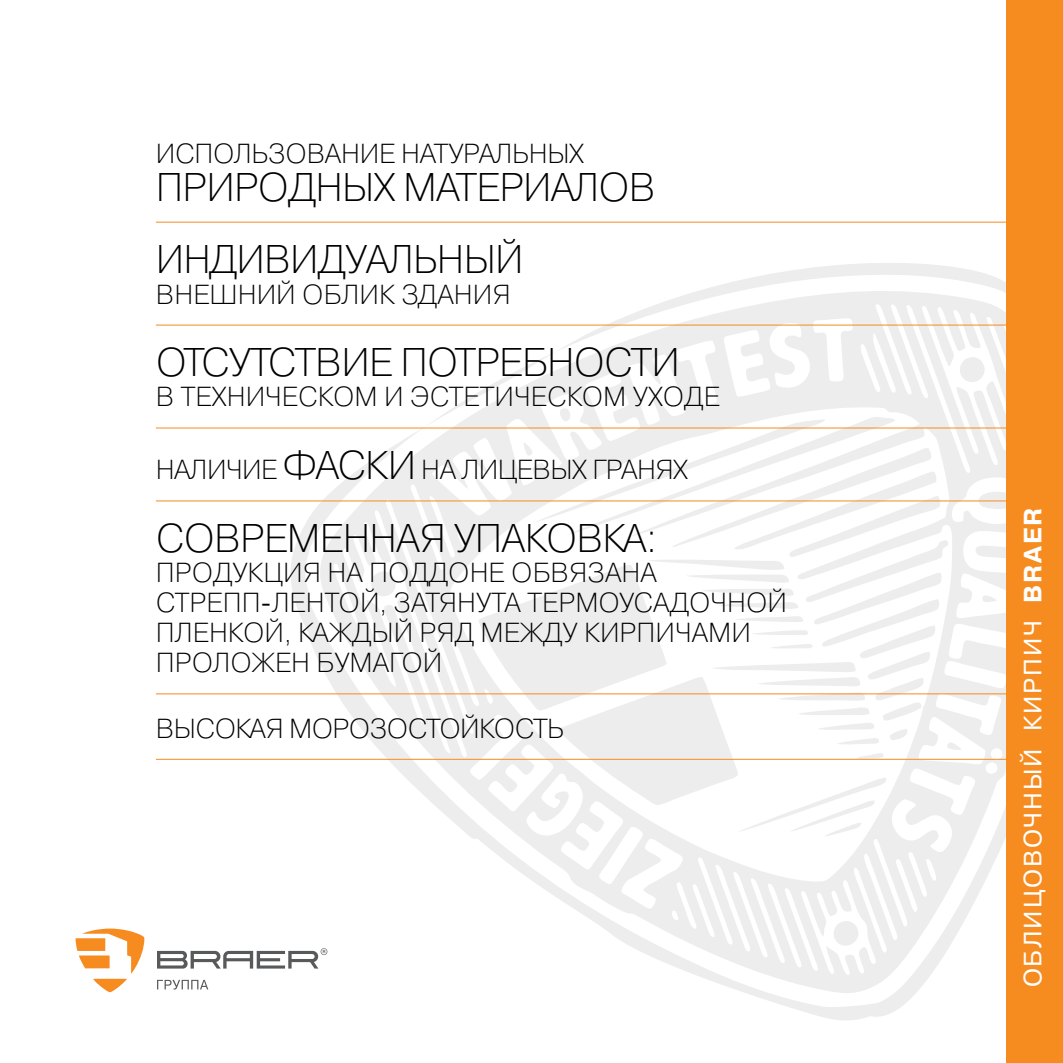
<style>
.page{position:relative;width:1063px;height:1063px;background:#fff}
.page>*{position:absolute;margin:0;border:0;box-sizing:border-box;transform-origin:0 0}
.t1{font:40px/73px "Pragmatica Light C";letter-spacing:-.02em;color:#000}
.t2{font:27.5px/30px "Pragmatica Light C";color:#000}
.t3{font:27.5px "Pragmatica Light C";letter-spacing:-.02em;color:#000}
.t4{font:25px "Pragmatica PT";letter-spacing:.075em;color:#fff}
.s1{font-size:40px}
.s2{font-weight:700}
</style>
<div class="page">
<svg style="left:289px;top:263px;width:717px;height:757px"></svg>
<hr style="left:156px;top:222px;width:857px;height:1px;background:#f68b1f">
<hr style="left:156px;top:325px;width:857px;height:1px;background:#f68b1f">
<hr style="left:156px;top:428px;width:857px;height:1px;background:#f68b1f">
<hr style="left:156px;top:501px;width:857px;height:1px;background:#f68b1f">
<hr style="left:156px;top:693px;width:857px;height:1px;background:#f68b1f">
<hr style="left:156px;top:759px;width:857px;height:1px;background:#f68b1f">
<svg style="left:76px;top:929px;width:68px;height:63px"></svg>
<svg style="left:157px;top:948px;width:170px;height:21px"></svg>
<svg style="left:157px;top:980px;width:51px;height:10px"></svg>
<div style="left:1006px;top:0;width:57px;height:1063px;background:#f68b1f"></div>
<p class="t2" style="left:156px;top:139px;width:430px">ИСПОЛЬЗОВАНИЕ НАТУРАЛЬНЫХ</p>
<h1 class="t1" style="left:156px;top:151px;width:501px">ПРИРОДНЫХ МАТЕРИАЛОВ<br>ИНДИВИДУАЛЬНЫЙ</h1>
<p class="t2" style="left:156px;top:279px;width:356px">ВНЕШНИЙ ОБЛИК ЗДАНИЯ</p>
<h1 class="t1" style="left:156px;top:326px;width:526px">ОТСУТСТВИЕ ПОТРЕБНОСТИ</h1>
<p class="t2" style="left:156px;top:382px;width:566px">В ТЕХНИЧЕСКОМ И ЭСТЕТИЧЕСКОМ УХОДЕ</p>
<p class="t3" style="left:156px;top:455px;width:534px">НАЛИЧИЕ <span class="s1">ФАСКИ</span> НА ЛИЦЕВЫХ ГРАНЯХ</p>
<h1 class="t1" style="left:156px;top:502px;width:503px">СОВРЕМЕННАЯ УПАКОВКА:</h1>
<p class="t2" style="left:156px;top:558px;width:633px">ПРОДУКЦИЯ НА ПОДДОНЕ ОБВЯЗАНА<br>СТРЕПП-ЛЕНТОЙ, ЗАТЯНУТА ТЕРМОУСАДОЧНОЙ<br>ПЛЕНКОЙ, КАЖДЫЙ РЯД МЕЖДУ КИРПИЧАМИ<br>ПРОЛОЖЕН БУМАГОЙ</p>
<p class="t3" style="left:156px;top:713px;width:410px">ВЫСОКАЯ МОРОЗОСТОЙКОСТЬ</p>
<p class="t4" style="left:1019px;top:987px;width:481px;rotate:-90deg">ОБЛИЦОВОЧНЫЙ КИРПИЧ <span class="s2">BRAER</span></p>
</div>
